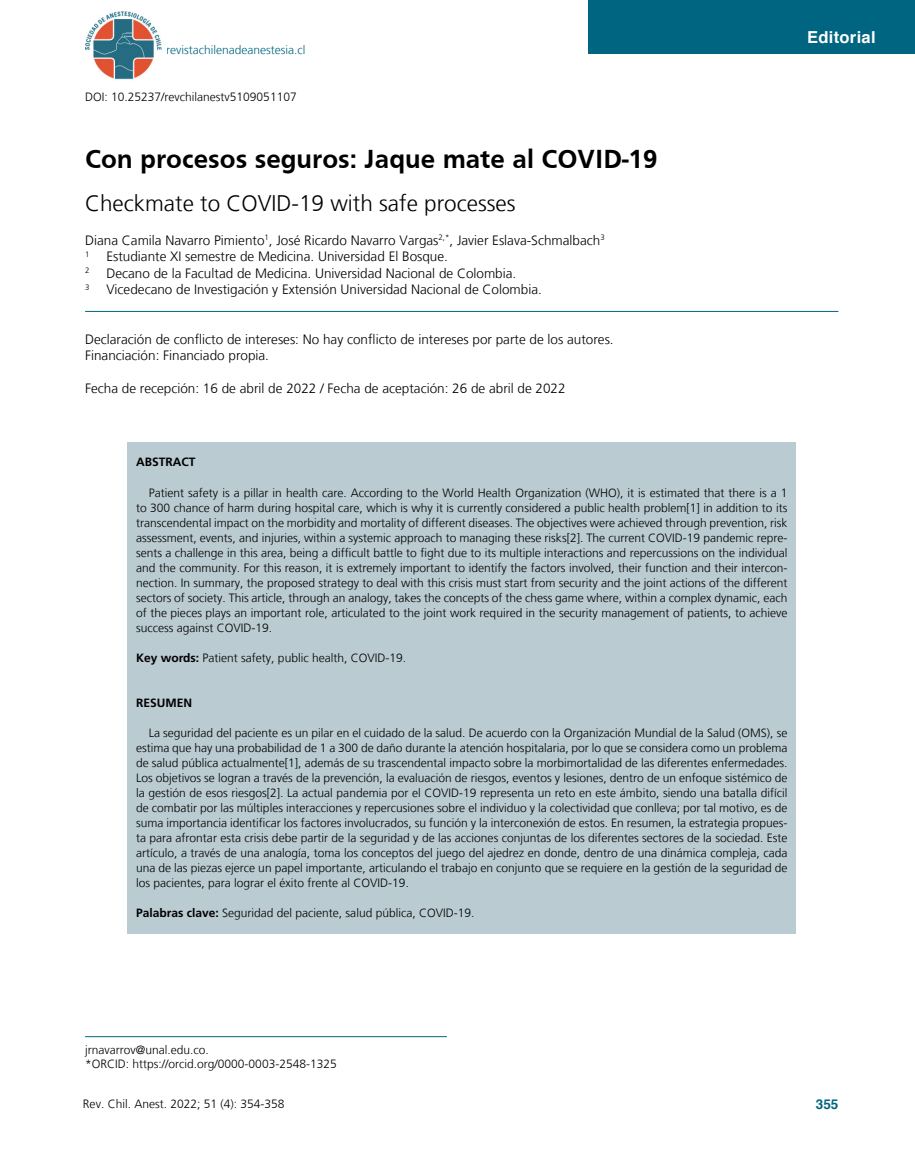
<style>
.page{position:relative;width:915px;height:1170px;background:#fff}
.page>*{position:absolute;margin:0;border:0;box-sizing:border-box;transform-origin:0 0}
.t1{font:700 27px "Frutiger";color:#000}
.t2{font:300 22.5px "Frutiger LT";color:#000}
.t3{font:700 16.5px "Helvetica";letter-spacing:.02em;color:#fff}
.t4{font:300 13.5px "Frutiger LT";color:#000}
.t5{font:700 13.5px "Helvetica";color:#006580}
._6-figuras{font:300 12px/15px "Frutiger LT";color:#000;text-align:justify}
._3tabla-corresponden{font:300 12px "Frutiger LT";color:#000}
.figuras{font:300 12px "Frutiger LT";color:#006580}
.t6{font:700 12px "Frutiger";color:#000}
.t7{font:300 7.8px "Frutiger LT";color:#000}
.s1{font-family:"Frutiger";font-weight:700}
</style>
<div class="page">
<div style="left:588px;top:0;width:326px;height:54px;background:#006580"></div>
<img style="left:85px;top:11px;width:77px;height:69px">
<hr style="left:85px;top:311px;width:753px;height:1px;background:#006580">
<hr style="left:85px;top:1036px;width:361px;height:1px;background:#006580">
<div style="left:127px;top:442px;width:668px;height:492px;background:#bacbd1"></div>
<p class="figuras" style="left:166px;top:43px;width:141px">revistachilenadeanestesia.cl</p>
<p class="_6-figuras" style="left:85px;top:90px;width:213px">DOI: 10.25237/revchilanestv5109051107</p>
<p class="t1" style="left:85px;top:144px;width:574px">Con procesos seguros: Jaque mate al COVID-19</p>
<p class="t2" style="left:85px;top:190px;width:432px">Checkmate to COVID-19 with safe processes</p>
<p class="t4" style="left:85px;top:232px;width:521px">Diana Camila Navarro Pimiento<sup>1</sup>, José Ricardo Navarro Vargas<sup>2,*</sup>, Javier Eslava-Schmalbach<sup>3</sup></p>
<p class="t7" style="left:85px;top:249px;width:6px">1</p>
<p class="t4" style="left:106px;top:249px;width:343px">Estudiante XI semestre de Medicina. Universidad El Bosque.</p>
<p class="t7" style="left:85px;top:266px;width:6px">2</p>
<p class="t4" style="left:106px;top:265px;width:411px">Decano de la Facultad de Medicina. Universidad Nacional de Colombia.</p>
<p class="t7" style="left:85px;top:282px;width:6px">3</p>
<p class="t4" style="left:106px;top:282px;width:437px">Vicedecano de Investigación y Extensión Universidad Nacional de Colombia.</p>
<p class="t4" style="left:85px;top:331px;width:530px">Declaración de conflicto de intereses: No hay conflicto de intereses por parte de los autores.</p>
<p class="t4" style="left:85px;top:348px;width:185px">Financiación: Financiado propia.</p>
<p class="t4" style="left:85px;top:381px;width:482px">Fecha de recepción: 16 de abril de 2022 / Fecha de aceptación: 26 de abril de 2022</p>
<h3 class="t3" style="left:806px;top:24px;width:70px">Editorial</h3>
<p class="t6" style="left:136px;top:455px;width:61px">ABSTRACT</p>
<p class="_6-figuras" style="left:136px;top:485px;width:652px;text-indent:13px">Patient safety is a pillar in health care. According to the World Health Organization (WHO), it is estimated that there is a 1 to 300 chance of harm during hospital care, which is why it is currently considered a public health problem[1] in addition to its transcendental impact on the morbidity and mortality of different diseases. The objectives were achieved through prevention, risk assessment, events, and injuries, within a systemic approach to managing these risks[2]. The current COVID-19 pandemic repre&shy;sents a challenge in this area, being a difficult battle to fight due to its multiple interactions and repercussions on the individual and the community. For this reason, it is extremely important to identify the factors involved, their function and their intercon&shy;nection. In summary, the proposed strategy to deal with this crisis must start from security and the joint actions of the different sectors of society. This article, through an analogy, takes the concepts of the chess game where, within a complex dynamic, each of the pieces plays an important role, articulated to the joint work required in the security management of patients, to achieve success against COVID-19.</p>
<p class="_6-figuras" style="left:136px;top:650px;width:271px"><span class="s1">Key words:</span> Patient safety, public health, COVID-19.</p>
<p class="t6" style="left:136px;top:695px;width:58px">RESUMEN</p>
<p class="_6-figuras" style="left:136px;top:725px;width:652px;text-indent:13px">La seguridad del paciente es un pilar en el cuidado de la salud. De acuerdo con la Organización Mundial de la Salud (OMS), se estima que hay una probabilidad de 1 a 300 de daño durante la atención hospitalaria, por lo que se considera como un problema de salud pública actualmente[1], además de su trascendental impacto sobre la morbimortalidad de las diferentes enfermedades.<br>Los objetivos se logran a través de la prevención, la evaluación de riesgos, eventos y lesiones, dentro de un enfoque sistémico de la gestión de esos riesgos[2]. La actual pandemia por el COVID-19 representa un reto en este ámbito, siendo una batalla difícil de combatir por las múltiples interacciones y repercusiones sobre el individuo y la colectividad que conlleva; por tal motivo, es de suma importancia identificar los factores involucrados, su función y la interconexión de estos. En resumen, la estrategia propues&shy;ta para afrontar esta crisis debe partir de la seguridad y de las acciones conjuntas de los diferentes sectores de la sociedad. Este artículo, a través de una analogía, toma los conceptos del juego del ajedrez en donde, dentro de una dinámica compleja, cada una de las piezas ejerce un papel importante, articulando el trabajo en conjunto que se requiere en la gestión de la seguridad de los pacientes, para lograr el éxito frente al COVID-19.</p>
<p class="_6-figuras" style="left:136px;top:905px;width:340px"><span class="s1">Palabras clave:</span> Seguridad del paciente, salud pública, COVID-19.</p>
<p class="_6-figuras" style="left:85px;top:1042px;width:125px">jrnavarrov@unal.edu.co.</p>
<p class="_6-figuras" style="left:85px;top:1055px;width:253px">*ORCID: https://orcid.org/0000-0003-2548-1325</p>
<p class="_3tabla-corresponden" style="left:83px;top:1096px;width:203px">Rev. Chil. Anest. 2022; 51 (4): 354-358</p>
<p class="t5" style="left:815px;top:1093px;width:24px">355</p>
</div>
